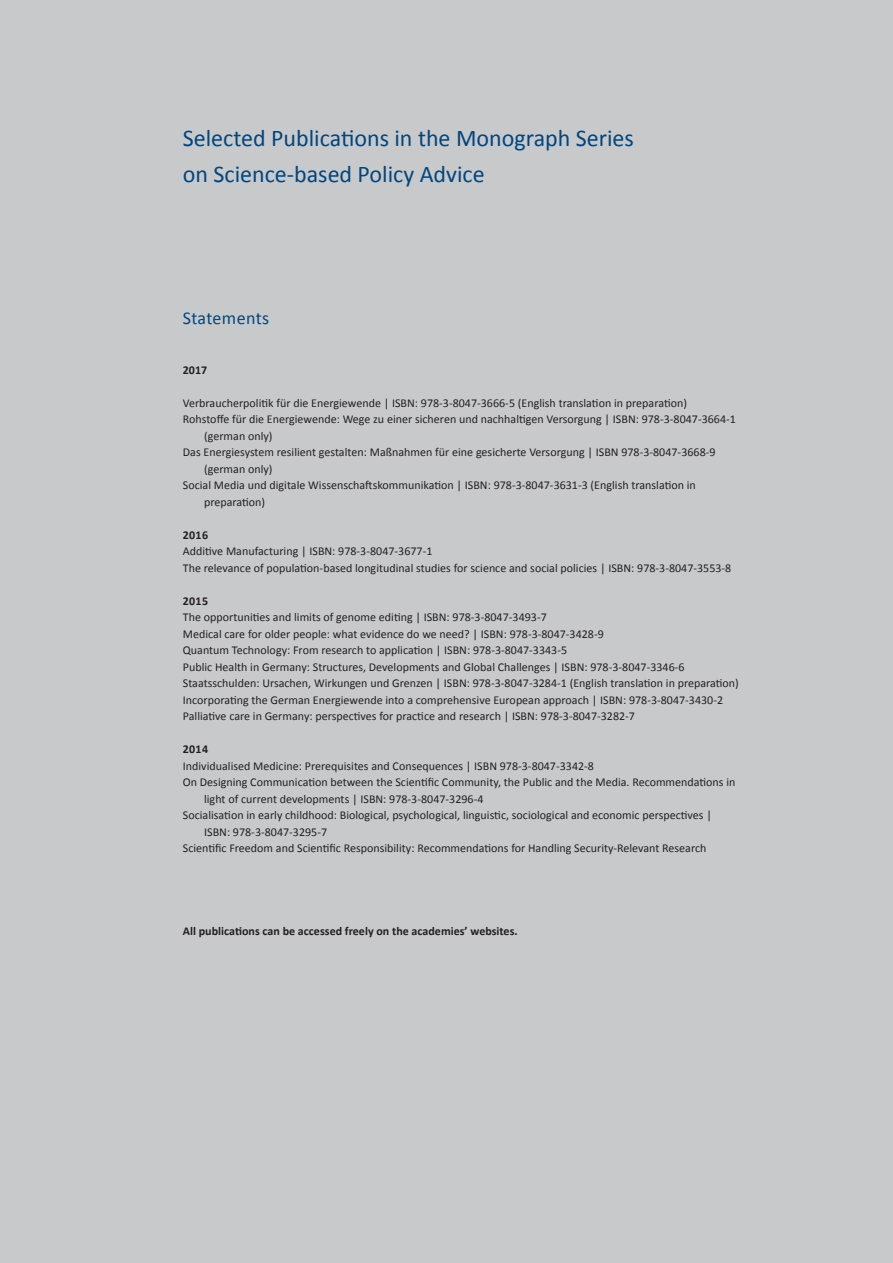
<style>
.page{position:relative;width:893px;height:1263px;background:#c8c9cb}
.page>*{position:absolute;margin:0;border:0;box-sizing:border-box;transform-origin:0 0}
.t1{font:24px/36px "Calibri";color:#00467e}
.t2{font:18px "Calibri";letter-spacing:.02em;color:#00467e}
.t3{font:12px/16.5px "Calibri";color:#231f20}
.t4{font:700 12px "Calibri";color:#231f20}
</style>
<div class="page">
<h1 class="t1" style="left:183px;top:118px;width:453px">Selected Publications in the Monograph Series on Science-based Policy Advice</h1>
<h2 class="t2" style="left:183px;top:307px;width:88px">Statements</h2>
<p class="t4" style="left:183px;top:362px;width:26px">2017</p>
<p class="t3" style="left:183px;top:394px;width:506px">Verbraucherpolitik für die Energiewende | ISBN: 978-3-8047-3666-5 (English translation in preparation)</p>
<p class="t3" style="left:183px;top:410px;width:555px">Rohstoffe für die Energiewende: Wege zu einer sicheren und nachhaltigen Versorgung | ISBN: 978-3-8047-3664-1</p>
<p class="t3" style="left:204px;top:427px;width:70px">(german only)</p>
<p class="t3" style="left:183px;top:443px;width:534px">Das Energiesystem resilient gestalten: Maßnahmen für eine gesicherte Versorgung | ISBN 978-3-8047-3668-9</p>
<p class="t3" style="left:204px;top:460px;width:70px">(german only)</p>
<p class="t3" style="left:183px;top:476px;width:515px">Social Media und digitale Wissenschaftskommunikation | ISBN: 978-3-8047-3631-3 (English translation in</p>
<p class="t3" style="left:204px;top:493px;width:63px">preparation)</p>
<p class="t4" style="left:183px;top:527px;width:27px">2016</p>
<p class="t3" style="left:183px;top:542px;width:550px">Additive Manufacturing | ISBN: 978-3-8047-3677-1<br>The relevance of population-based longitudinal studies for science and social policies | ISBN: 978-3-8047-3553-8</p>
<p class="t4" style="left:183px;top:593px;width:27px">2015</p>
<p class="t3" style="left:183px;top:608px;width:557px">The opportunities and limits of genome editing | ISBN: 978-3-8047-3493-7<br>Medical care for older people: what evidence do we need? | ISBN: 978-3-8047-3428-9<br>Quantum Technology: From research to application | ISBN: 978-3-8047-3343-5<br>Public Health in Germany: Structures, Developments and Global Challenges | ISBN: 978-3-8047-3346-6<br>Staatsschulden: Ursachen, Wirkungen und Grenzen | ISBN: 978-3-8047-3284-1 (English translation in preparation)<br>Incorporating the German Energiewende into a comprehensive European approach | ISBN: 978-3-8047-3430-2<br>Palliative care in Germany: perspectives for practice and research | ISBN: 978-3-8047-3282-7</p>
<p class="t4" style="left:183px;top:742px;width:27px">2014</p>
<p class="t3" style="left:183px;top:757px;width:413px">Individualised Medicine: Prerequisites and Consequences | ISBN 978-3-8047-3342-8</p>
<p class="t3" style="left:183px;top:773px;width:554px">On Designing Communication between the Scientific Community, the Public and the Media. Recommendations in</p>
<p class="t3" style="left:204px;top:790px;width:281px">light of current developments | ISBN: 978-3-8047-3296-4</p>
<p class="t3" style="left:183px;top:806px;width:530px">Socialisation in early childhood: Biological, psychological, linguistic, sociological and economic perspectives |</p>
<p class="t3" style="left:204px;top:823px;width:125px">ISBN: 978-3-8047-3295-7</p>
<p class="t3" style="left:183px;top:839px;width:525px">Scientific Freedom and Scientific Responsibility: Recommendations for Handling Security-Relevant Research</p>
<p class="t4" style="left:183px;top:923px;width:336px">All publications can be accessed freely on the academies’ websites.</p>
</div>
